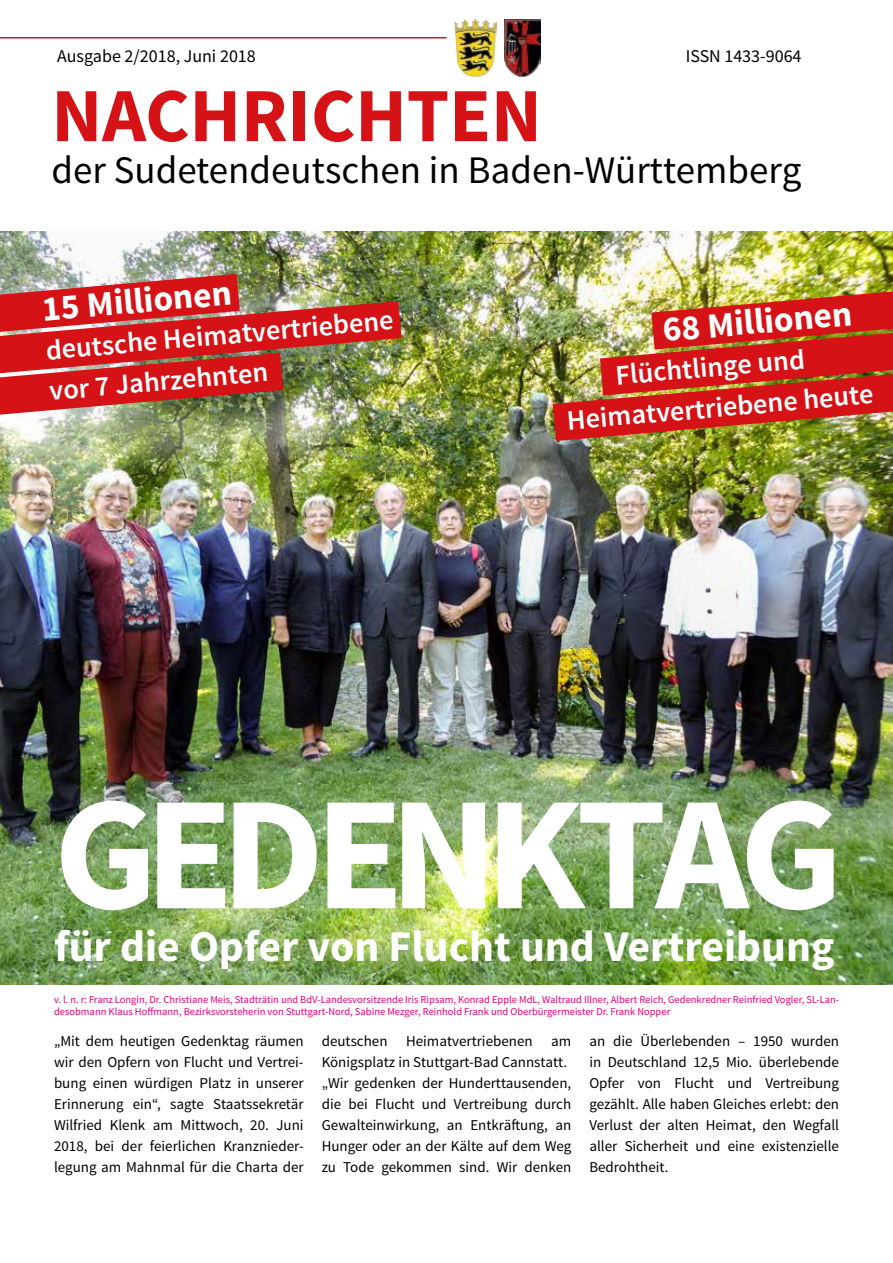
<style>
.page{position:relative;width:893px;height:1263px;background:#fff}
.page>*{position:absolute;margin:0;border:0;box-sizing:border-box;transform-origin:0 0}
.t1{font:700 162.15px "Source Sans Pro";letter-spacing:-.07em;color:#fff}
.t2{font:700 76.5px "Source Sans Pro";color:#d51317}
.t3{font:700 43.8px "Source Sans Pro";color:#fff}
.t4{font:39px "Source Sans Pro";color:#000}
.t5{font:700 35.4px "Source Sans Pro";color:#fff}
.t6{font:600 28.35px/40.7px "Source Sans Pro";color:#fff}
.t7{font:18px "Source Sans Pro";color:#000}
.t8{font:15px/21px "Source Sans Pro";color:#000;text-align:justify}
.t9{font:10.5px/12px "Source Sans Pro";color:#e6007d}
</style>
<div class="page">
<img style="left:454px;top:19px;width:42px;height:58px">
<img style="left:504px;top:20px;width:37px;height:56px">
<hr style="left:0;top:37px;width:446px;height:1px;background:#d51317">
<img style="left:0;top:232px;width:893px;height:752px">
<img style="left:0;top:274px;width:401px;height:141px">
<img style="left:553px;top:291px;width:340px;height:150px">
<p class="t7" style="left:57px;top:45px;width:200px">Ausgabe 2/2018, Juni 2018</p>
<p class="t7" style="left:686px;top:45px;width:117px">ISSN 1433-9064</p>
<h2 class="t2" style="left:51px;top:67px;width:492px">NACHRICHTEN</h2>
<h3 class="t4" style="left:51px;top:146px;width:751px">der Sudetendeutschen in Baden-Württemberg</h3>
<h3 class="t5" style="left:40px;top:286px;width:191px;rotate:-5deg">15 Millionen</h3>
<h3 class="t6" style="left:44px;top:331px;width:350px;rotate:-5deg">deutsche Heimatvertriebene vor 7 Jahrzehnten</h3>
<h3 class="t5" style="left:661px;top:307px;width:191px;rotate:-5deg">68 Millionen</h3>
<h3 class="t6" style="left:562px;top:360px;width:309px;text-align:center;rotate:-5deg">Flüchtlinge und<br>Heimatvertriebene heute</h3>
<h1 class="t1" style="left:54px;top:750px;width:790px">GEDENKTAG</h1>
<h3 class="t3" style="left:54px;top:918px;width:782px">für die Opfer von Flucht und Vertreibung</h3>
<p class="t9" style="left:54px;top:993px;width:787px">v. l. n. r: Franz Longin, Dr. Christiane Meis, Stadträtin und BdV-Landesvorsitzende Iris Ripsam, Konrad Epple MdL, Waltraud Illner, Albert Reich, Gedenkredner Reinfried Vogler, SL-Lan&shy;desobmann Klaus Hoffmann, Bezirksvorsteherin von Stuttgart-Nord, Sabine Mezger, Reinhold Frank und Oberbürgermeister Dr. Frank Nopper</p>
<p class="t8" style="left:54px;top:1031px;width:251px">„Mit dem heutigen Gedenktag räumen wir den Opfern von Flucht und Vertrei&shy;bung einen würdigen Platz in unserer Erinnerung ein“, sagte Staatssekretär Wilfried Klenk am Mittwoch, 20. Juni 2018, bei der feierlichen Kranznieder&shy;legung am Mahnmal für die Charta der</p>
<p class="t8" style="left:322px;top:1031px;width:251px;text-align:left">deutschen Heimatvertriebenen am Königsplatz in Stuttgart-Bad Cannstatt. „Wir gedenken der Hunderttausenden, die bei Flucht und Vertreibung durch Gewalteinwirkung, an Entkräftung, an Hunger oder an der Kälte auf dem Weg zu Tode gekommen sind. Wir denken</p>
<p class="t8" style="left:589px;top:1031px;width:251px">an die Überlebenden – 1950 wurden in Deutschland 12,5 Mio. überlebende Opfer von Flucht und Vertreibung gezählt. Alle haben Gleiches erlebt: den Verlust der alten Heimat, den Wegfall aller Sicherheit und eine existenzielle Bedrohtheit.</p>
</div>
